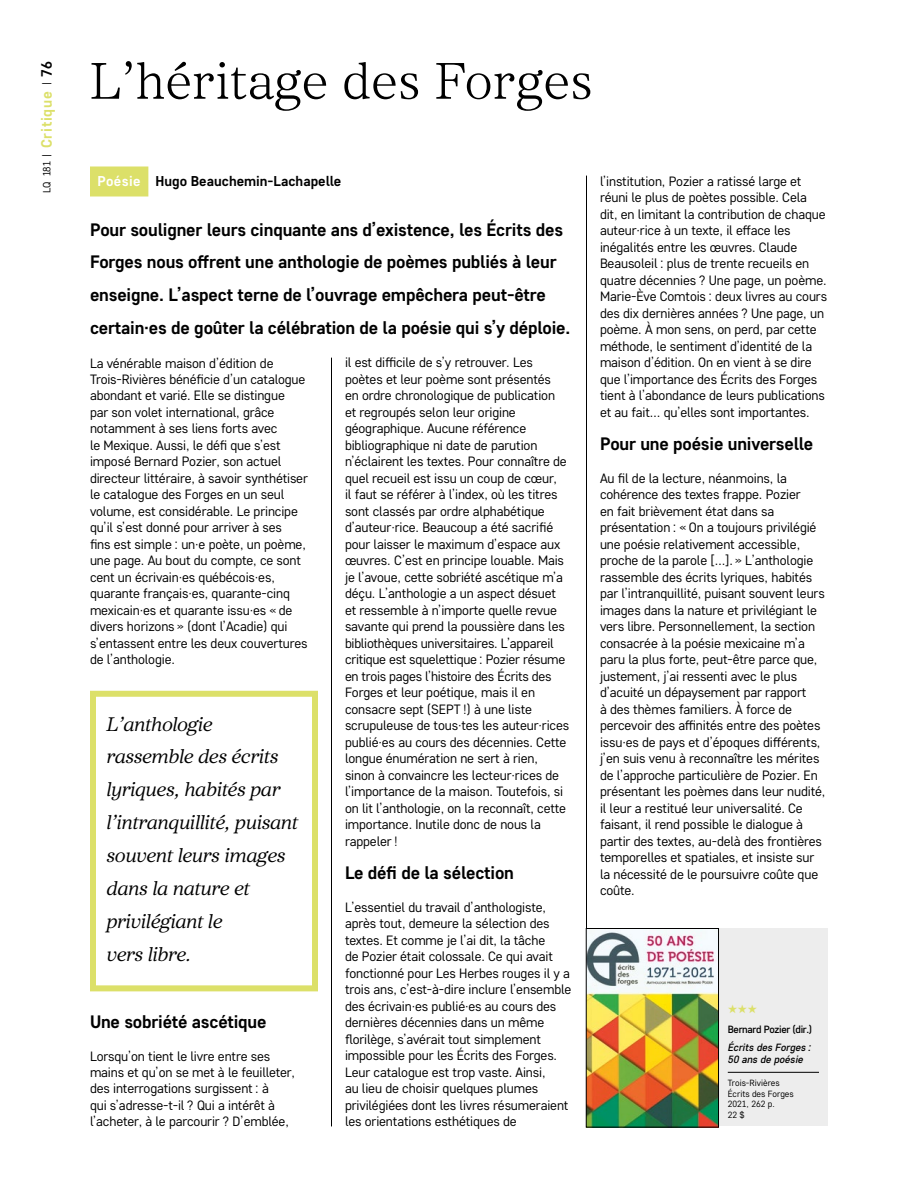
<style>
.page{position:relative;width:918px;height:1188px;background:#fff}
.page>*{position:absolute;margin:0;border:0;box-sizing:border-box;transform-origin:0 0}
.t1{font:300 51px "Core Serif N 25";letter-spacing:.01em;color:#000}
.t2{font:19.5px/33px "Core Serif N 35 Regular It";letter-spacing:-.015em;color:#000}
.t3{font:700 18px/33px "Core Sans D55";letter-spacing:-.01em;color:#000}
.t4{font:700 15px "Core Sans D55";letter-spacing:.05em;color:#dce069}
.t5{font:700 14.25px "Core Sans D55";color:#000}
.t6{font:13.5px/16.5px "Core Sans D35";letter-spacing:-.01em;color:#000}
.t7{font:12px "Zapf Dingbats ITC";color:#dce069}
.t8{font:italic 500 10.5px/12px "Core Sans D45";color:#000}
.t9{font:500 10.5px "Core Sans D45";letter-spacing:-.03em;color:#000}
.t10{font:9px/10.5px "Core Sans D35";color:#000}
.s1{font-family:"Core Sans D35";font-weight:400;font-size:10.5px;color:#000}
.s2{color:#000}
.s3{color:#fff}
</style>
<div class="page">
<div style="left:90px;top:166px;width:58px;height:30px;background:#dce069"></div>
<div style="left:90px;top:691px;width:228px;height:300px;border:6px solid #dce069"></div>
<hr style="left:331px;top:358px;width:1px;height:768px;background:#000">
<hr style="left:586px;top:176px;width:1px;height:950px;background:#000">
<div style="left:719px;top:928px;width:109px;height:198px;background:#ededed"></div>
<hr style="left:728px;top:1072px;width:91px;height:1px;background:#000">
<img style="left:588px;top:930px;width:129px;height:195px">
<div style="left:586px;top:928px;width:133px;height:199px;border:1px solid #000"></div>
<p class="t4" style="left:37px;top:193px;width:133px;rotate:-90deg"><span class="s1">LQ 181 |</span> Critique <span class="s1">|</span> <span class="s2">76</span></p>
<h1 class="t1" style="left:90px;top:49px;width:504px">L’héritage des Forges</h1>
<p class="t5" style="left:97px;top:172px;width:245px"><span class="s3">Poésie</span> Hugo Beauchemin-Lachapelle</p>
<p class="t3" style="left:90px;top:212px;width:482px">Pour souligner leurs cinquante ans d’existence, les Écrits des Forges nous offrent une anthologie de poèmes publiés à leur enseigne. L’aspect terne de l’ouvrage empêchera peut-être certain·es de goûter la célébration de la poésie qui s’y déploie.</p>
<p class="t6" style="left:90px;top:354px;width:220px">La vénérable maison d’édition de Trois-Rivières bénéficie d’un catalogue abondant et varié. Elle se distingue<br>par son volet international, grâce notamment à ses liens forts avec<br>le Mexique. Aussi, le défi que s’est imposé Bernard Pozier, son actuel directeur littéraire, à savoir synthétiser le catalogue des Forges en un seul volume, est considérable. Le principe qu’il s’est donné pour arriver à ses<br>fins est simple : un·e poète, un poème, une page. Au bout du compte, ce sont cent un écrivain·es québécois·es, quarante français·es, quarante-cinq mexicain·es et quarante issu·es « de divers horizons » (dont l’Acadie) qui s’entassent entre les deux couvertures de l’anthologie.</p>
<p class="t6" style="left:345px;top:354px;width:226px">il est difficile de s’y retrouver. Les poètes et leur poème sont présentés<br>en ordre chronologique de publication et regroupés selon leur origine géographique. Aucune référence bibliographique ni date de parution n’éclairent les textes. Pour connaître de quel recueil est issu un coup de cœur,<br>il faut se référer à l’index, où les titres sont classés par ordre alphabétique d’auteur·rice. Beaucoup a été sacrifié pour laisser le maximum d’espace aux œuvres. C’est en principe louable. Mais je l’avoue, cette sobriété ascétique m’a déçu. L’anthologie a un aspect désuet et ressemble à n’importe quelle revue savante qui prend la poussière dans les bibliothèques universitaires. L’appareil critique est squelettique : Pozier résume en trois pages l’histoire des Écrits des Forges et leur poétique, mais il en consacre sept (SEPT !) à une liste scrupuleuse de tous·tes les auteur·rices publié·es au cours des décennies. Cette longue énumération ne sert à rien, sinon à convaincre les lecteur·rices de l’importance de la maison. Toutefois, si on lit l’anthologie, on la reconnaît, cette importance. Inutile donc de nous la rappeler !</p>
<h3 class="t3" style="left:345px;top:856px;width:171px">Le défi de la sélection</h3>
<p class="t6" style="left:345px;top:899px;width:228px">L’essentiel du travail d’anthologiste, après tout, demeure la sélection des textes. Et comme je l’ai dit, la tâche<br>de Pozier était colossale. Ce qui avait fonctionné pour Les Herbes rouges il y a trois ans, c’est-à-dire inclure l’ensemble des écrivain·es publié·es au cours des dernières décennies dans un même florilège, s’avérait tout simplement impossible pour les Écrits des Forges.<br>Leur catalogue est trop vaste. Ainsi,<br>au lieu de choisir quelques plumes privilégiées dont les livres résumeraient les orientations esthétiques de</p>
<h2 class="t2" style="left:106px;top:707px;width:193px">L’anthologie rassemble des écrits lyriques, habités par l’intranquillité, puisant souvent leurs images dans la nature et privilégiant le<br>vers libre.</h2>
<h3 class="t3" style="left:90px;top:1004px;width:178px">Une sobriété ascétique</h3>
<p class="t6" style="left:90px;top:1047px;width:207px">Lorsqu’on tient le livre entre ses mains et qu’on se met à le feuilleter, des interrogations surgissent : à<br>qui s’adresse-t-il ? Qui a intérêt à l’acheter, à le parcourir ? D’emblée,</p>
<p class="t6" style="left:600px;top:173px;width:229px">l’institution, Pozier a ratissé large et réuni le plus de poètes possible. Cela dit, en limitant la contribution de chaque auteur·rice à un texte, il efface les inégalités entre les œuvres. Claude Beausoleil : plus de trente recueils en quatre décennies ? Une page, un poème.<br>Marie-Ève Comtois : deux livres au cours des dix dernières années ? Une page, un poème. À mon sens, on perd, par cette méthode, le sentiment d’identité de la maison d’édition. On en vient à se dire que l’importance des Écrits des Forges tient à l’abondance de leurs publications et au fait… qu’elles sont importantes.</p>
<h3 class="t3" style="left:600px;top:427px;width:215px">Pour une poésie universelle</h3>
<p class="t6" style="left:600px;top:470px;width:227px">Au fil de la lecture, néanmoins, la cohérence des textes frappe. Pozier<br>en fait brièvement état dans sa présentation : « On a toujours privilégié une poésie relativement accessible, proche de la parole […]. » L’anthologie rassemble des écrits lyriques, habités par l’intranquillité, puisant souvent leurs images dans la nature et privilégiant le vers libre. Personnellement, la section consacrée à la poésie mexicaine m’a paru la plus forte, peut-être parce que, justement, j’ai ressenti avec le plus d’acuité un dépaysement par rapport<br>à des thèmes familiers. À force de percevoir des affinités entre des poètes issu·es de pays et d’époques différents, j’en suis venu à reconnaître les mérites de l’approche particulière de Pozier. En présentant les poèmes dans leur nudité, il leur a restitué leur universalité. Ce faisant, il rend possible le dialogue à partir des textes, au-delà des frontières temporelles et spatiales, et insiste sur la nécessité de le poursuivre coûte que coûte.</p>
<p class="t7" style="left:728px;top:1003px;width:31px">★★★</p>
<p class="t9" style="left:728px;top:1023px;width:86px">Bernard Pozier (dir.)</p>
<p class="t8" style="left:728px;top:1041px;width:85px">Écrits des Forges :<br>50 ans de poésie</p>
<p class="t10" style="left:728px;top:1077px;width:68px">Trois-Rivières<br>Écrits des Forges<br>2021, 262 p.<br>22 $</p>
</div>
